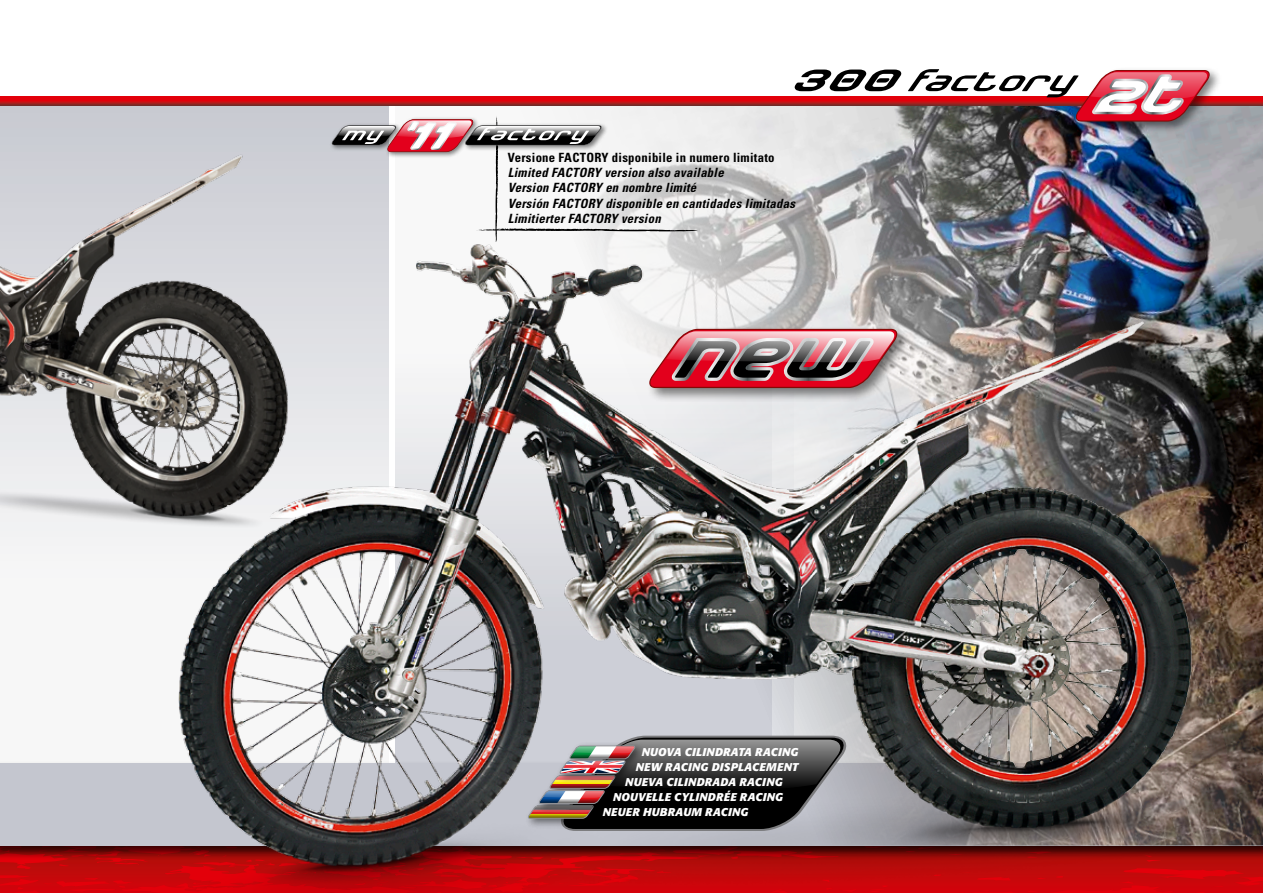
<style>
.page{position:relative;width:1263px;height:893px;background:#fff}
.page>*{position:absolute;margin:0;border:0;box-sizing:border-box;transform-origin:0 0}
.t1{font:italic 700 condensed 12.75px/15.3px "Univers LT Std";letter-spacing:.02em;color:#000}
.t2{font:700 condensed 12.75px "Univers LT Std";letter-spacing:.02em;color:#000}
.t3{font:italic 700 11.25px "Formata";letter-spacing:.025em;color:#fff}
</style>
<div class="page">
<div style="left:0;top:99px;width:388px;height:703px;background:#f7f7f7"></div>
<svg style="left:0;top:860px;width:152px;height:33px;background:#c9060a"></svg>
<div style="left:0;top:763px;width:1263px;height:83px;background:#c4c6cf"></div>
<img style="left:502px;top:105px;width:761px;height:124px">
<svg style="left:0;top:97px;width:1263px;height:8px;background:#c80d12"></svg>
<div style="left:1072px;top:66px;width:150px;height:68px;background:#000;opacity:.5"></div>
<img style="left:0;top:107px;width:330px;height:416px">
<svg style="left:791px;top:69px;width:420px;height:53px"></svg>
<img style="left:152px;top:229px;width:1111px;height:664px">
<svg style="left:327px;top:116px;width:371px;height:126px"></svg>
<div style="left:646px;top:325px;width:265px;height:78px;background:#000;opacity:.5"></div>
<svg style="left:647px;top:329px;width:252px;height:59px;background:#b46f76"></svg>
<div style="left:524px;top:801px;width:78px;height:28px;background:#c4c6cf"></div>
<svg style="left:528px;top:736px;width:338px;height:95px;background:#5f5a59"></svg>
<p class="t2" style="left:508px;top:149px;width:268px">Versione FACTORY disponibile in numero limitato</p>
<p class="t1" style="left:508px;top:165px;width:289px">Limited FACTORY version also available<br>Version FACTORY en nombre limité<br>Versión FACTORY disponible en cantidades limitadas Limitierter FACTORY version</p>
<p class="t3" style="left:642px;top:745px;width:158px">NUOVA CILINDRATA RACING</p>
<p class="t3" style="left:636px;top:760px;width:164px">NEW RACING DISPLACEMENT</p>
<p class="t3" style="left:625px;top:775px;width:159px">NUEVA CILINDRADA RACING</p>
<p class="t3" style="left:613px;top:790px;width:171px">NOUVELLE CYLINDRÉE RACING</p>
<p class="t3" style="left:603px;top:805px;width:147px">NEUER HUBRAUM RACING</p>
</div>
